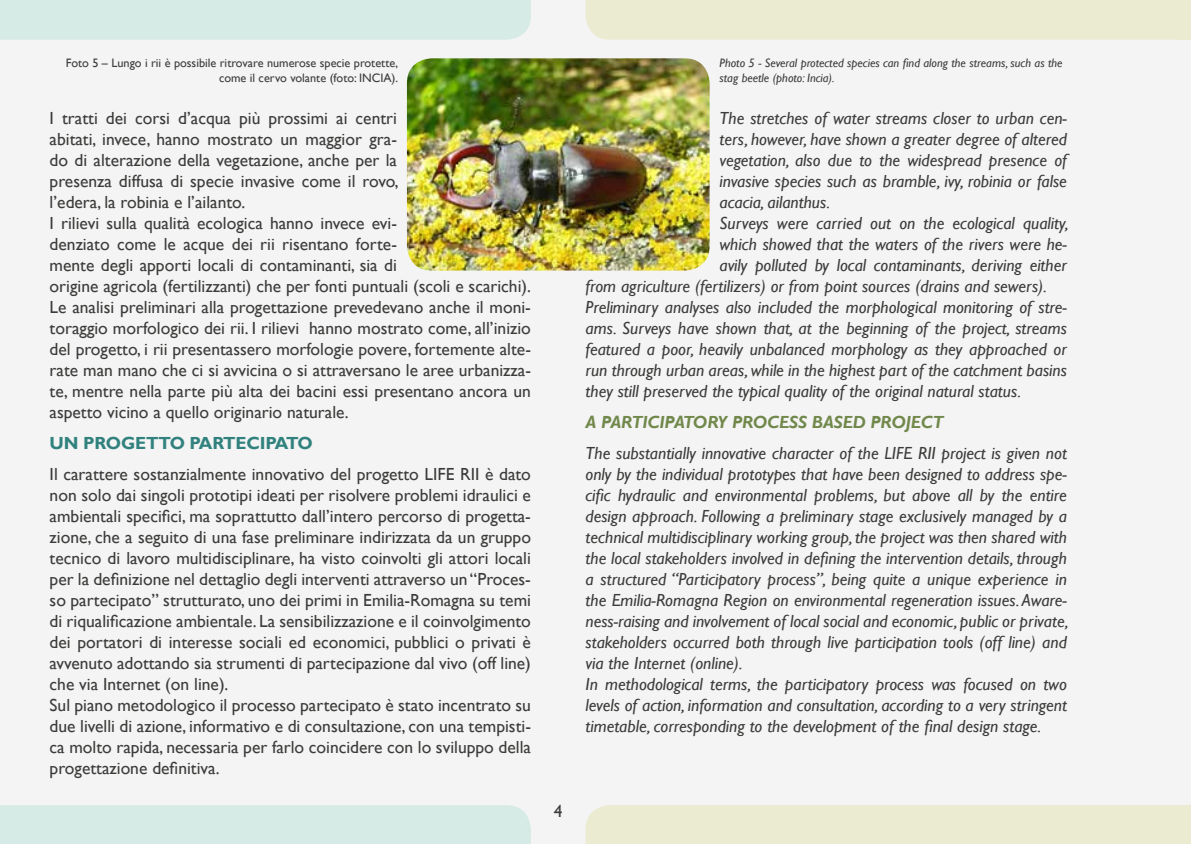
<style>
.page{position:relative;width:1191px;height:844px;background:#fff}
.page>*{position:absolute;margin:0;border:0;box-sizing:border-box;transform-origin:0 0}
.t1{font:17.5px/21px "Gill Sans";color:#3c3c3b}
.t2{font:italic 17.5px/21px "Gill Sans";color:#3c3c3b}
.t3{font:italic 700 17.5px "Gill Sans";letter-spacing:-.01em;color:#71884b}
.t4{font:700 17.5px "Gill Sans";letter-spacing:-.01em;color:#31827e}
.t5{font:12.25px/14.7px "Gill Sans";color:#3c3c3b;text-align:right}
.t6{font:italic 12.25px/14.7px "Gill Sans";color:#3c3c3b}
</style>
<div class="page">
<div style="left:0;top:0;width:1191px;height:843px;background:#f4f4f4"></div>
<div style="left:585px;top:0;width:606px;height:40px;background:#eaebd0"></div>
<div style="left:0;top:0;width:531px;height:40px;background:#d6ebe6"></div>
<div style="left:0;top:804px;width:531px;height:39px;background:#d6ebe6"></div>
<div style="left:585px;top:804px;width:606px;height:39px;background:#eaebd0"></div>
<img style="left:407px;top:58px;width:302px;height:212px">
<p class="t5" style="left:66px;top:56px;width:334px">Foto 5 – Lungo i rii è possibile ritrovare numerose specie protette, come il cervo volante (foto: INCIA).</p>
<p class="t1" style="left:50px;top:107px;width:483px">I tratti dei corsi d’acqua più prossimi ai centri<br>abitati, invece, hanno mostrato un maggior gra-<br>do di alterazione della vegetazione, anche per la<br>presenza diffusa di specie invasive come il rovo,<br>l’edera, la robinia e l’ailanto.<br>I rilievi sulla qualità ecologica hanno invece evi-<br>denziato come le acque dei rii risentano forte-<br>mente degli apporti locali di contaminanti, sia di<br>origine agricola (fertilizzanti) che per fonti puntuali (scoli e scarichi).<br>Le analisi preliminari alla progettazione prevedevano anche il moni&shy;toraggio morfologico dei rii. I rilievi hanno mostrato come, all’inizio del progetto, i rii presentassero morfologie povere, fortemente alte&shy;rate man mano che ci si avvicina o si attraversano le aree urbanizza&shy;te, mentre nella parte più alta dei bacini essi presentano ancora un aspetto vicino a quello originario naturale.</p>
<p class="t4" style="left:50px;top:432px;width:265px">UN PROGETTO PARTECIPATO</p>
<p class="t1" style="left:50px;top:463px;width:483px">Il carattere sostanzialmente innovativo del progetto LIFE RII è dato non solo dai singoli prototipi ideati per risolvere problemi idraulici e ambientali specifici, ma soprattutto dall’intero percorso di progetta&shy;zione, che a seguito di una fase preliminare indirizzata da un gruppo tecnico di lavoro multidisciplinare, ha visto coinvolti gli attori locali per la definizione nel dettaglio degli interventi attraverso un “Proces&shy;so partecipato” strutturato, uno dei primi in Emilia-Romagna su temi di riqualificazione ambientale. La sensibilizzazione e il coinvolgimento dei portatori di interesse sociali ed economici, pubblici o privati è avvenuto adottando sia strumenti di partecipazione dal vivo (off line) che via Internet (on line).<br>Sul piano metodologico il processo partecipato è stato incentrato su due livelli di azione, informativo e di consultazione, con una tempisti&shy;ca molto rapida, necessaria per farlo coincidere con lo sviluppo della progettazione definitiva.</p>
<p class="t6" style="left:719px;top:55px;width:344px">Photo 5 - Several protected species can find along the streams, such as the stag beetle (photo: Incia).</p>
<p class="t2" style="left:719px;top:107px;width:349px">The stretches of water streams closer to urban cen-</p>
<p class="t2" style="left:719px;top:128px;width:349px">ters, however, have shown a greater degree of altered</p>
<p class="t2" style="left:719px;top:149px;width:349px">vegetation, also due to the widespread presence of</p>
<p class="t2" style="left:719px;top:170px;width:349px">invasive species such as bramble, ivy, robinia or false</p>
<p class="t2" style="left:719px;top:191px;width:112px">acacia, ailanthus.</p>
<p class="t2" style="left:719px;top:212px;width:351px">Surveys were carried out on the ecological quality,</p>
<p class="t2" style="left:719px;top:233px;width:349px">which showed that the waters of the rivers were he-</p>
<p class="t2" style="left:719px;top:254px;width:349px">avily polluted by local contaminants, deriving either</p>
<p class="t2" style="left:585px;top:275px;width:463px">from agriculture (fertilizers) or from point sources (drains and sewers).</p>
<p class="t2" style="left:585px;top:296px;width:483px">Preliminary analyses also included the morphological monitoring of stre-</p>
<p class="t2" style="left:585px;top:317px;width:483px">ams. Surveys have shown that, at the beginning of the project, streams</p>
<p class="t2" style="left:585px;top:338px;width:483px">featured a poor, heavily unbalanced morphology as they approached or</p>
<p class="t2" style="left:585px;top:359px;width:483px">run through urban areas, while in the highest part of the catchment basins</p>
<p class="t2" style="left:585px;top:380px;width:437px">they still preserved the typical quality of the original natural status.</p>
<p class="t3" style="left:585px;top:411px;width:359px">A PARTICIPATORY PROCESS BASED PROJECT</p>
<p class="t2" style="left:585px;top:442px;width:484px">The substantially innovative character of the LIFE RII project is given not only by the individual prototypes that have been designed to address spe&shy;cific hydraulic and environmental problems, but above all by the entire design approach. Following a preliminary stage exclusively managed by a technical multidisciplinary working group, the project was then shared with the local stakeholders involved in defining the intervention details, through a structured “Participatory process”, being quite a unique experience in the Emilia-Romagna Region on environmental regeneration issues. Aware&shy;ness-raising and involvement of local social and economic, public or private, stakeholders occurred both through live participation tools (off line) and via the Internet (online).<br>In methodological terms, the participatory process was focused on two levels of action, information and consultation, according to a very stringent timetable, corresponding to the development of the final design stage.</p>
<p class="t1" style="left:554px;top:801px;width:10px">4</p>
</div>
